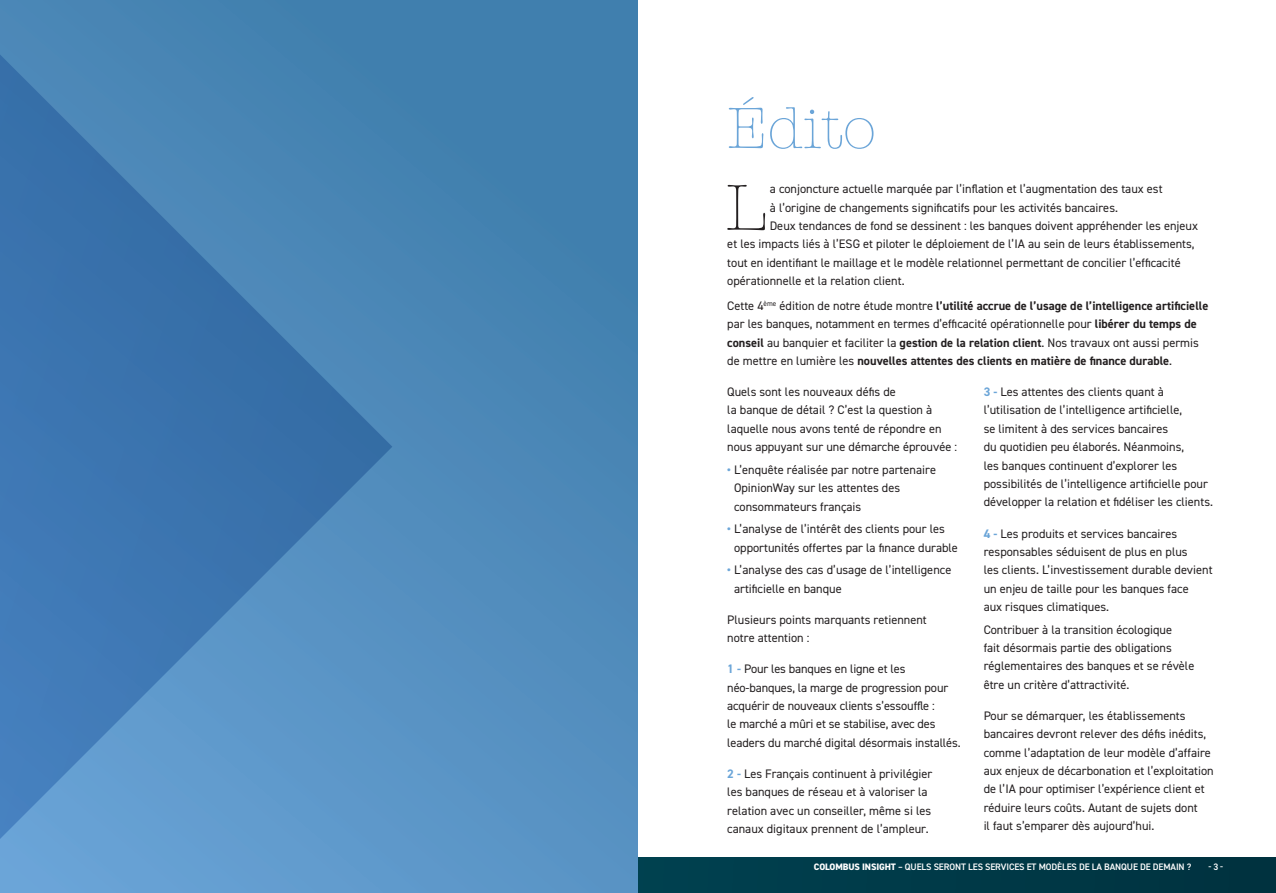
<style>
.page{position:relative;width:1276px;height:893px;background:#fff}
.page>*{position:absolute;margin:0;border:0;box-sizing:border-box;transform-origin:0 0}
.t1{font:300 67.2px "American Typewriter";color:#231f20}
.t2{font:300 60px "American Typewriter";color:#6ba5d8}
.t3{font:12.3px/18.3px "DIN2014";color:#231f20}
.t4{font:600 9.3px "DIN2014";letter-spacing:-.01em;color:#fff}
.s1{font-weight:700}
.s2{font-weight:700;color:#6ba5d8}
.s3{font-weight:800}
</style>
<div class="page">
<div style="left:638px;top:857px;width:638px;height:36px;background:#003947"></div>
<div style="left:0;top:0;width:638px;height:893px;background:linear-gradient(to bottom,#3c7baa,#5d96c7)"></div>
<svg style="left:0;top:31px;width:392px;height:831px;background:#4882b7"></svg>
<p class="t2" style="left:727px;top:84px;width:150px">Édito</p>
<p class="t1" style="left:725px;top:159px;width:43px">L</p>
<p class="t3" style="left:770px;top:180px;width:394px">a conjoncture actuelle marquée par l’inflation et l’augmentation des taux est</p>
<p class="t3" style="left:770px;top:198px;width:350px">à l’origine de changements significatifs pour les activités bancaires.</p>
<p class="t3" style="left:770px;top:216px;width:430px">Deux tendances de fond se dessinent : les banques doivent appréhender les enjeux</p>
<p class="t3" style="left:727px;top:235px;width:469px">et les impacts liés à l’ESG et piloter le déploiement de l’IA au sein de leurs établissements,</p>
<p class="t3" style="left:727px;top:253px;width:455px">tout en identifiant le maillage et le modèle relationnel permettant de concilier l’efficacité</p>
<p class="t3" style="left:727px;top:271px;width:179px">opérationnelle et la relation client.</p>
<p class="t3" style="left:727px;top:296px;width:482px">Cette 4<sup>ème</sup> édition de notre étude montre <span class="s1">l’utilité accrue de l’usage de l’intelligence artificielle </span>par les banques, notamment en termes d’efficacité opérationnelle pour <span class="s1">libérer du temps de conseil</span> au banquier et faciliter la <span class="s1">gestion de la relation client</span>. Nos travaux ont aussi permis de mettre en lumière les <span class="s1">nouvelles attentes des clients en matière de finance durable</span>.</p>
<p class="t3" style="left:727px;top:382px;width:231px">Quels sont les nouveaux défis de<br>la banque de détail ? C’est la question à laquelle nous avons tenté de répondre en nous appuyant sur une démarche éprouvée :</p>
<p class="t3" style="left:734px;top:460px;width:203px;text-indent:-7px"><span class="s2">•</span> L’enquête réalisée par notre partenaire<br>OpinionWay sur les attentes des consommateurs français</p>
<p class="t3" style="left:734px;top:520px;width:225px;text-indent:-7px"><span class="s2">•</span> L’analyse de l’intérêt des clients pour les opportunités offertes par la finance durable</p>
<p class="t3" style="left:734px;top:561px;width:219px;text-indent:-7px"><span class="s2">•</span> L’analyse des cas d’usage de l’intelligence artificielle en banque</p>
<p class="t3" style="left:727px;top:610px;width:201px">Plusieurs points marquants retiennent notre attention :</p>
<p class="t3" style="left:727px;top:660px;width:235px"><span class="s2">1 -</span> Pour les banques en ligne et les néo-banques, la marge de progression pour acquérir de nouveaux clients s’essouffle :<br>le marché a mûri et se stabilise, avec des leaders du marché digital désormais installés.</p>
<p class="t3" style="left:727px;top:764px;width:207px"><span class="s2">2 -</span> Les Français continuent à privilégier les banques de réseau et à valoriser la relation avec un conseiller, même si les canaux digitaux prennent de l’ampleur.</p>
<p class="t3" style="left:983px;top:382px;width:231px"><span class="s2">3 -</span> Les attentes des clients quant à l’utilisation de l’intelligence artificielle,<br>se limitent à des services bancaires<br>du quotidien peu élaborés. Néanmoins,<br>les banques continuent d’explorer les possibilités de l’intelligence artificielle pour développer la relation et fidéliser les clients.</p>
<p class="t3" style="left:983px;top:524px;width:230px"><span class="s2">4 -</span> Les produits et services bancaires responsables séduisent de plus en plus<br>les clients. L’investissement durable devient un enjeu de taille pour les banques face<br>aux risques climatiques.</p>
<p class="t3" style="left:983px;top:620px;width:212px">Contribuer à la transition écologique<br>fait désormais partie des obligations réglementaires des banques et se révèle être un critère d’attractivité.</p>
<p class="t3" style="left:983px;top:706px;width:231px">Pour se démarquer, les établissements bancaires devront relever des défis inédits, comme l’adaptation de leur modèle d’affaire aux enjeux de décarbonation et l’exploitation de l’IA pour optimiser l’expérience client et réduire leurs coûts. Autant de sujets dont<br>il faut s’emparer dès aujourd’hui.</p>
<p class="t4" style="left:814px;top:861px;width:379px"><span class="s3">COLOMBUS INSIGHT</span> – QUELS SERONT LES SERVICES ET MODÈLES DE LA BANQUE DE DEMAIN ?</p>
<p class="t4" style="left:1208px;top:861px;width:16px">- 3 -</p>
</div>
